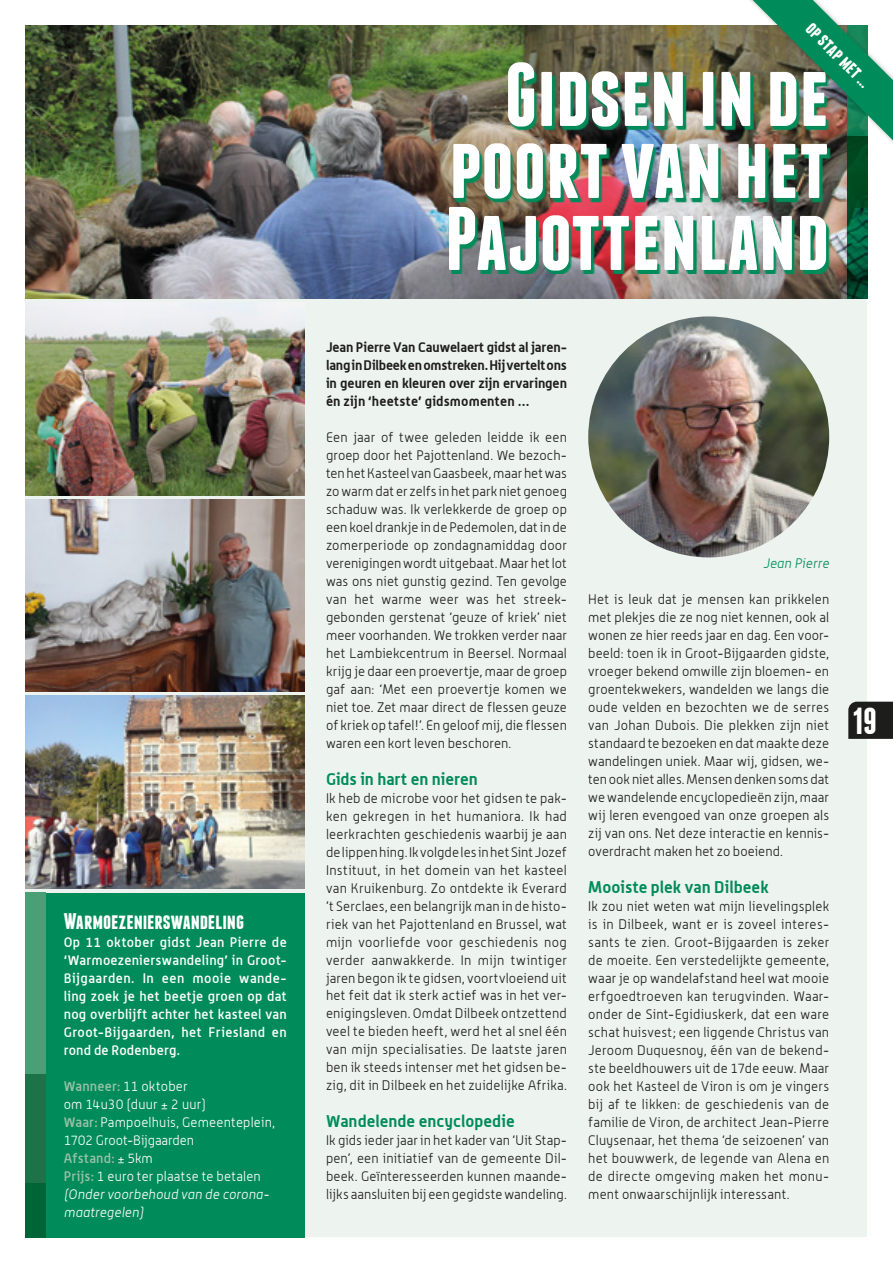
<style>
.page{position:relative;width:893px;height:1263px;background:#fff}
.page>*{position:absolute;margin:0;border:0;box-sizing:border-box;transform-origin:0 0}
.t1{font:700 90px/72px "Franchise";color:#fff;text-align:justify}
.t2{font:700 37.5px "Franchise";color:#fff}
.t3{font:700 22.5px "Franchise";letter-spacing:-.005em;color:#fff}
.t4{font:700 19.5px "Franchise";color:#fff}
.t5{font:700 16.5px "Alwyn";letter-spacing:.005em;color:#008c5a}
.t6{font:300 13.5px/18px "Alwyn";letter-spacing:.015em;color:#1d1d1b}
.t7{font:500 13.5px/18px "Alwyn";letter-spacing:.025em;color:#fff}
.t8{font:300 13.5px/18px "Alwyn";letter-spacing:.015em;color:#fff}
.t9{font:700 13.5px/18px "Alwyn";letter-spacing:.01em;color:#1d1d1b;text-align:justify}
.t10{font:italic 300 13.5px "Alwyn";letter-spacing:.02em;color:#008c5a}
.s1{font-weight:500;color:#9cc1a8}
.s2{font-style:italic}
</style>
<div class="page">
<div style="left:26px;top:26px;width:841px;height:1211px;background:#edf3ee"></div>
<img style="left:26px;top:26px;width:821px;height:272px">
<img style="left:451px;top:67px;width:379px;height:207px">
<div style="left:26px;top:892px;width:279px;height:345px;background:#008c5a"></div>
<div style="left:26px;top:892px;width:20px;height:291px;background:#4a9f76"></div>
<svg style="left:26px;top:1074px;width:20px;height:163px;background:#136e41"></svg>
<img style="left:26px;top:303px;width:279px;height:192px">
<img style="left:26px;top:696px;width:279px;height:192px">
<img style="left:26px;top:499px;width:279px;height:193px">
<img style="left:588px;top:316px;width:241px;height:241px;border-radius:120px">
<svg style="left:847px;top:160px;width:20px;height:138px;background:#005130"></svg>
<div style="left:739px;top:0;width:154px;height:160px;background:#1d1d1b;opacity:.3"></div>
<img style="left:753px;top:0;width:140px;height:140px">
<div style="left:848px;top:702px;width:45px;height:37px;background:#1d1d1b"></div>
<h3 class="t3" style="left:64px;top:910px;width:182px">Warmoezenierswandeling</h3>
<p class="t7" style="left:64px;top:932px;width:224px">Op 11 oktober gidst Jean Pierre de ‘Warmoezenierswandeling’ in Groot-<br>Bijgaarden. In een mooie wande&shy;ling zoek je het beetje groen op dat nog overblijft achter het kasteel van<br>Groot-Bijgaarden, het Friesland en rond de Rodenberg.</p>
<p class="t8" style="left:64px;top:1076px;width:213px"><span class="s1">Wanneer:</span> 11 oktober<br>om 14u30 (duur ± 2 uur)<br><span class="s1">Waar:</span> Pampoelhuis, Gemeenteplein,<br>1702 Groot-Bijgaarden<br><span class="s1">Afstand:</span> ± 5km<br><span class="s1">Prijs:</span> 1 euro ter plaatse te betalen <span class="s2">(Onder voorbehoud van de corona&shy;maatregelen)</span></p>
<h3 class="t4" style="left:816px;top:19px;width:84px;rotate:45deg">op stap met…</h3>
<h1 class="t1" style="left:445px;top:58px;width:386px;text-indent:60px">Gidsen in de poort van het Pajottenland</h1>
<p class="t9" style="left:326px;top:338px;width:242px">Jean Pierre Van Cauwelaert gidst al jaren&shy;lang in Dilbeek en omstreken. Hij vertelt ons in geuren en kleuren over zijn ervaringen én zijn ‘heetste’ gidsmomenten …</p>
<p class="t6" style="left:326px;top:428px;width:242px">Een jaar of twee geleden leidde ik een groep door het Pajottenland. We bezoch&shy;ten het Kasteel van Gaasbeek, maar het was zo warm dat er zelfs in het park niet genoeg schaduw was. Ik verlekkerde de groep op een koel drankje in de Pedemolen, dat in de zomerperiode op zondagnamiddag door verenigingen wordt uitgebaat. Maar het lot was ons niet gunstig gezind. Ten gevolge van het warme weer was het streek&shy;gebonden gerstenat ‘geuze of kriek’ niet meer voorhanden. We trokken verder naar het Lambiekcentrum in Beersel. Normaal krijg je daar een proevertje, maar de groep gaf aan: ‘Met een proevertje komen we niet toe. Zet maar direct de flessen geuze of kriek op tafel!’. En geloof mij, die flessen waren een kort leven beschoren.</p>
<p class="t5" style="left:326px;top:768px;width:153px">Gids in hart en nieren</p>
<p class="t6" style="left:326px;top:788px;width:242px">Ik heb de microbe voor het gidsen te pak&shy;ken gekregen in het humaniora. Ik had leerkrachten geschiedenis waarbij je aan de lippen hing. Ik volgde les in het Sint Jozef Instituut, in het domein van het kasteel van Kruikenburg. Zo ontdekte ik Everard ’t Serclaes, een belangrijk man in de histo&shy;riek van het Pajottenland en Brussel, wat mijn voorliefde voor geschiedenis nog verder aanwakkerde. In mijn twintiger jaren begon ik te gidsen, voortvloeiend uit het feit dat ik sterk actief was in het ver&shy;enigingsleven. Omdat Dilbeek ontzettend veel te bieden heeft, werd het al snel één van mijn specialisaties. De laatste jaren ben ik steeds intenser met het gidsen be&shy;zig, dit in Dilbeek en het zuidelijke Afrika.</p>
<p class="t5" style="left:326px;top:1110px;width:190px">Wandelende encyclopedie</p>
<p class="t6" style="left:326px;top:1130px;width:242px">Ik gids ieder jaar in het kader van ‘Uit Stap&shy;pen’, een initiatief van de gemeente Dil&shy;beek. Geïnteresseerden kunnen maande&shy;lijks aansluiten bij een gegidste wandeling.</p>
<p class="t10" style="left:763px;top:556px;width:68px">Jean Pierre</p>
<p class="t6" style="left:588px;top:590px;width:242px;text-align:justify">Het is leuk dat je mensen kan prikkelen met plekjes die ze nog niet kennen, ook al wonen ze hier reeds jaar en dag. Een voor&shy;beeld: toen ik in Groot-Bijgaarden gidste, vroeger bekend omwille zijn bloemen- en groentekwekers, wandelden we langs die oude velden en bezochten we de serres van Johan Dubois. Die plekken zijn niet standaard te bezoeken en dat maakte deze wandelingen uniek. Maar wij, gidsen, we&shy;ten ook niet alles. Mensen denken soms dat we wandelende encyclopedieën zijn, maar wij leren evengoed van onze groepen als zij van ons. Net deze interactie en kennis&shy;overdracht maken het zo boeiend.</p>
<p class="t5" style="left:588px;top:876px;width:182px">Mooiste plek van Dilbeek</p>
<p class="t6" style="left:588px;top:896px;width:242px">Ik zou niet weten wat mijn lievelingsplek is in Dilbeek, want er is zoveel interes&shy;sants te zien. Groot-Bijgaarden is zeker de moeite. Een verstedelijkte gemeente, waar je op wandelafstand heel wat mooie erfgoedtroeven kan terugvinden. Waar&shy;onder de Sint-Egidiuskerk, dat een ware schat huisvest; een liggende Christus van Jeroom Duquesnoy, één van de bekend&shy;ste beeldhouwers uit de 17de eeuw. Maar ook het Kasteel de Viron is om je vingers bij af te likken: de geschiedenis van de familie de Viron, de architect Jean-Pierre Cluysenaar, het thema ‘de seizoenen’ van het bouwwerk, de legende van Alena en de directe omgeving maken het monu&shy;ment onwaarschijnlijk interessant.</p>
<h2 class="t2" style="left:853px;top:704px;width:26px">19</h2>
</div>
